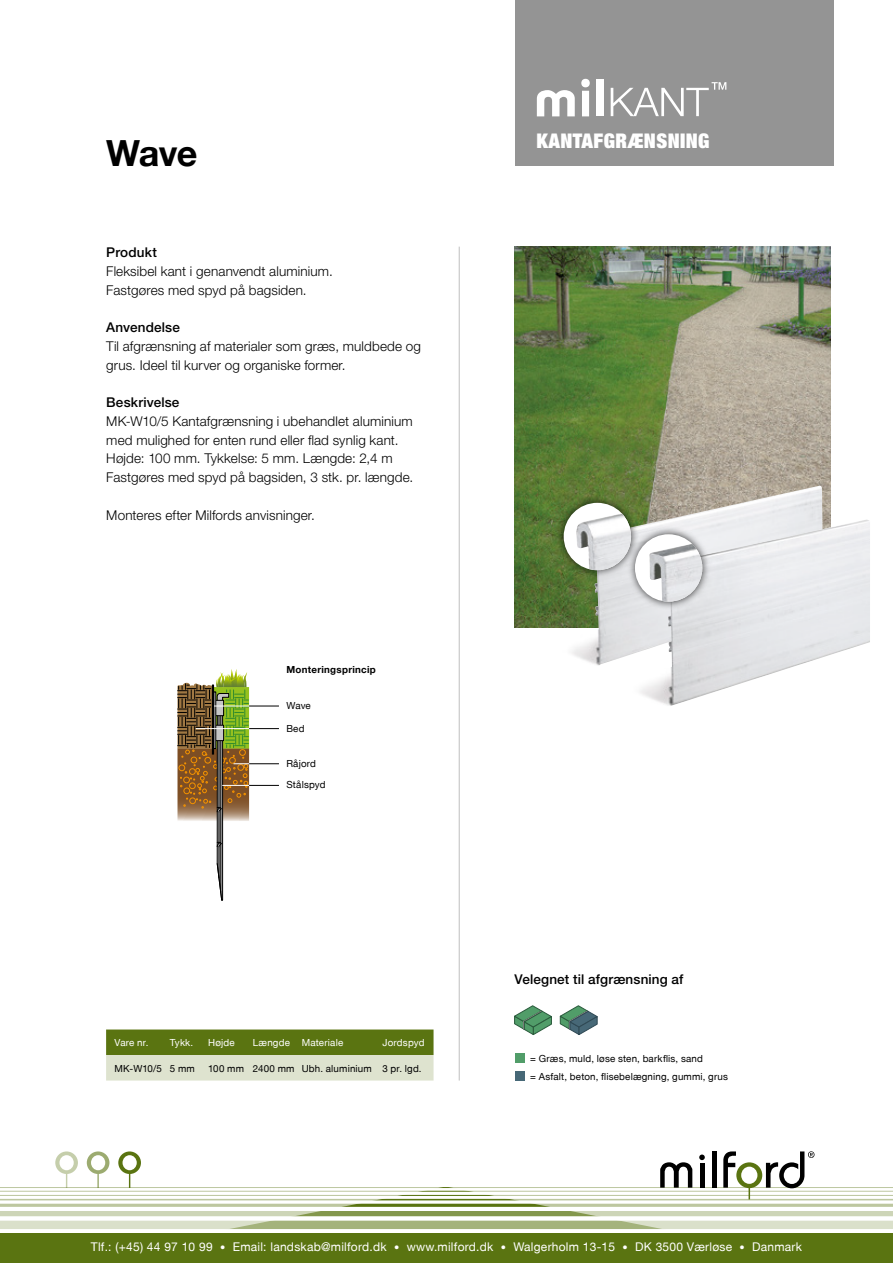
<style>
.page{position:relative;width:893px;height:1263px;background:#fff}
.page>*{position:absolute;margin:0;border:0;box-sizing:border-box;transform-origin:0 0}
.t1{font:700 36px "Helvetica Neue";color:#000}
.t2{font:900 condensed 20.25px "Helvetica Neue LT Std";letter-spacing:.02em;color:#fff}
.t3{font:300 13.5px/18.8px "Helvetica Neue";letter-spacing:.01em;color:#000}
.t4{font:500 13.5px "Helvetica Neue LT Std";letter-spacing:.01em;color:#000}
.t5{font:12px "Helvetica Neue";letter-spacing:.02em;color:#fff}
.t6{font:9.75px/18px "Helvetica Neue";letter-spacing:.02em;color:#000}
.t7{font:9.75px "Helvetica Neue";letter-spacing:.02em;color:#fff}
.t8{font:700 9.75px "Helvetica Neue";letter-spacing:.03em;color:#000}
.s1{font-size:10.5px}
</style>
<div class="page">
<svg style="left:0;top:1162px;width:893px;height:72px"></svg>
<div style="left:0;top:1234px;width:893px;height:29px;background:#5a7411"></div>
<svg style="left:660px;top:1162px;width:32px;height:25px"></svg>
<hr style="left:700px;top:1163px;width:4px;height:24px;background:#000">
<svg style="left:699px;top:1154px;width:6px;height:6px"></svg>
<div style="left:712px;top:1151px;width:5px;height:36px;background:#000"></div>
<svg style="left:723px;top:1151px;width:91px;height:48px"></svg>
<svg style="left:118px;top:1151px;width:23px;height:36px"></svg>
<svg style="left:87px;top:1151px;width:22px;height:36px"></svg>
<svg style="left:55px;top:1151px;width:23px;height:36px"></svg>
<div style="left:514px;top:0;width:319px;height:166px;background:#949494"></div>
<svg style="left:537px;top:90px;width:38px;height:26px"></svg>
<svg style="left:581px;top:79px;width:9px;height:37px"></svg>
<div style="left:596px;top:79px;width:7px;height:37px;background:#fff"></div>
<svg style="left:611px;top:82px;width:115px;height:34px"></svg>
<hr style="left:459px;top:247px;width:1px;height:833px;background:#c6c6c6">
<img style="left:514px;top:247px;width:317px;height:380px">
<img style="left:558px;top:486px;width:265px;height:180px">
<svg style="left:556px;top:495px;width:83px;height:83px;background:#637b42"></svg>
<div style="left:564px;top:503px;width:67px;height:67px;background:#fff;border-radius:50%"></div>
<img style="left:576px;top:513px;width:55px;height:57px">
<img style="left:628px;top:519px;width:242px;height:187px">
<svg style="left:627px;top:526px;width:83px;height:83px;background:#d5d6d8"></svg>
<div style="left:635px;top:534px;width:67px;height:68px;background:#fff;border-radius:50%"></div>
<img style="left:649px;top:544px;width:53px;height:58px">
<hr style="left:249px;top:706px;width:30px;height:1px;background:#000">
<hr style="left:249px;top:728px;width:30px;height:1px;background:#000">
<hr style="left:249px;top:763px;width:30px;height:1px;background:#000">
<hr style="left:249px;top:785px;width:30px;height:1px;background:#000">
<svg style="left:177px;top:669px;width:72px;height:232px"></svg>
<svg style="left:106px;top:1029px;width:328px;height:51px;background:#9cab70"></svg>
<svg style="left:514px;top:1006px;width:38px;height:29px"></svg>
<svg style="left:560px;top:1006px;width:37px;height:29px"></svg>
<div style="left:515px;top:1053px;width:9px;height:10px;background:#519d69"></div>
<div style="left:515px;top:1071px;width:9px;height:10px;background:#476877"></div>
<h1 class="t1" style="left:106px;top:131px;width:93px">Wave</h1>
<p class="t4" style="left:106px;top:244px;width:52px">Produkt</p>
<p class="t3" style="left:106px;top:261px;width:228px">Fleksibel kant i genanvendt aluminium.<br>Fastgøres med spyd på bagsiden.</p>
<p class="t4" style="left:106px;top:319px;width:75px">Anvendelse</p>
<p class="t3" style="left:106px;top:336px;width:316px">Til afgrænsning af materialer som græs, muldbede og grus. Ideel til kurver og organiske former.</p>
<p class="t4" style="left:106px;top:394px;width:75px">Beskrivelse</p>
<p class="t3" style="left:106px;top:411px;width:308px">MK-W10/5 Kantafgrænsning i ubehandlet aluminium med mulighed for enten rund eller flad synlig kant.<br>Højde: 100 mm. Tykkelse: 5 mm. Længde: 2,4 m Fastgøres med spyd på bagsiden, 3 stk. pr. længde.</p>
<p class="t3" style="left:106px;top:505px;width:210px">Monteres efter Milfords anvisninger.</p>
<p class="t8" style="left:286px;top:664px;width:91px">Monteringsprincip</p>
<p class="t6" style="left:286px;top:696px;width:26px">Wave</p>
<p class="t6" style="left:286px;top:719px;width:20px">Bed</p>
<p class="t6" style="left:286px;top:754px;width:31px">Råjord</p>
<p class="t6" style="left:286px;top:776px;width:41px">Stålspyd</p>
<p class="t7" style="left:115px;top:1037px;width:35px">Vare nr.</p>
<p class="t7" style="left:170px;top:1037px;width:25px">Tykk.</p>
<p class="t7" style="left:208px;top:1037px;width:28px">Højde</p>
<p class="t7" style="left:253px;top:1037px;width:92px">Længde Materiale</p>
<p class="t7" style="left:382px;top:1037px;width:44px">Jordspyd</p>
<p class="t6" style="left:115px;top:1059px;width:82px">MK-W10/5 5 mm</p>
<p class="t6" style="left:208px;top:1059px;width:215px">100 mm 2400 mm Ubh. aluminium 3 pr. lgd.</p>
<h2 class="t2" style="left:536px;top:128px;width:174px">KANTAFGRÆNSNING</h2>
<p class="t4" style="left:514px;top:971px;width:170px">Velegnet til afgrænsning af</p>
<p class="t6" style="left:530px;top:1049px;width:199px">= Græs, muld, løse sten, barkflis, sand<br>= Asfalt, beton, flisebelægning, gummi, grus</p>
<p class="t5" style="left:91px;top:1240px;width:713px">Tlf.: (+45) 44 97 10 99 <span class="s1">•</span> Email: landskab@milford.dk <span class="s1">•</span> www.milford.dk <span class="s1">•</span> Walgerholm 13-15 <span class="s1">•</span> DK 3500 Værløse <span class="s1">•</span> Danmark</p>
</div>
